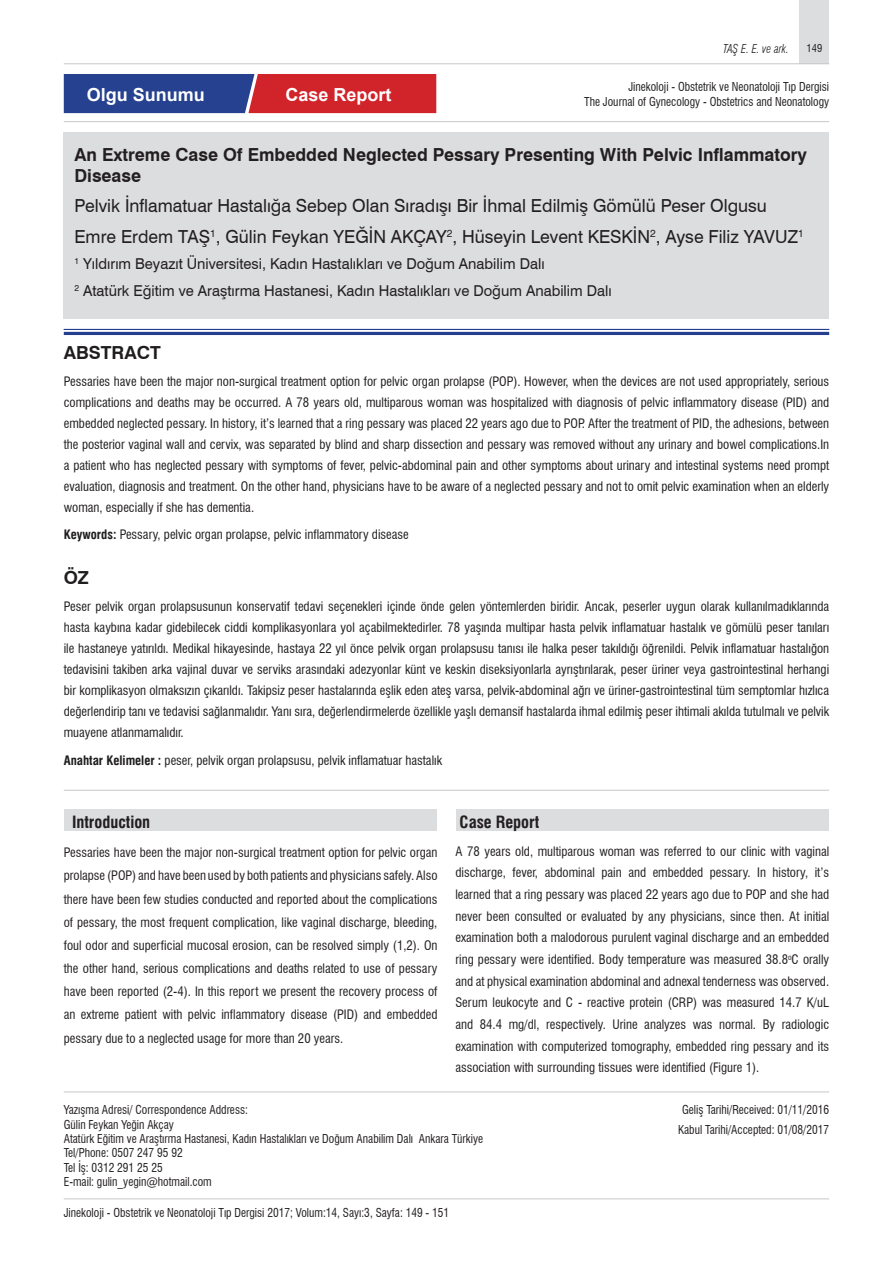
<style>
.page{position:relative;width:893px;height:1263px;background:#fff}
.page>*{position:absolute;margin:0;border:0;box-sizing:border-box;transform-origin:0 0}
.t1{font:18px/30.2px "Swiss 721 BT";color:#231f20}
.t2{font:700 18px/21.6px "Swiss 721 BT";color:#231f20}
.t3{font:700 18px "Arial";color:#fff}
.t4{font:700 18px "Swiss 721 BT";color:#201d1e}
.t5{font:700 condensed 16.5px "Swiss 721 BT";color:#231f20}
.t6{font:15px/26.5px "Swiss 721 BT";color:#231f20}
.t7{font:condensed 12.75px/21px "Swiss 721 BT";color:#201d1e;text-align:justify}
.t8{font:condensed 12.75px/21.6px "Swiss 721 BT";color:#231f20;text-align:justify}
.t9{font:condensed 12px/14.4px "Swiss 721 BT";color:#231f20;scale:.95 1}
.t10{font:italic 300 condensed 12px "Swiss 721 BT";color:#231f20;scale:.95 1}
.t11{font:condensed 10.5px "Swiss 721 BT";color:#231f20}
.s1{font-weight:700}
</style>
<div class="page">
<div style="left:800px;top:0;width:29px;height:64px;background:#dcdddf"></div>
<hr style="left:64px;top:1198px;width:765px;height:1px;background:#c7c8ca">
<hr style="left:64px;top:63px;width:765px;height:1px;background:#c7c8ca">
<div style="left:64px;top:809px;width:373px;height:22px;background:#dcdddf"></div>
<div style="left:456px;top:809px;width:373px;height:22px;background:#dcdddf"></div>
<hr style="left:64px;top:1091px;width:765px;height:1px;background:#c7c8ca">
<hr style="left:64px;top:790px;width:765px;height:1px;background:#c7c8ca">
<hr style="left:64px;top:121px;width:765px;height:1px;background:#c7c8ca">
<div style="left:64px;top:132px;width:765px;height:187px;background:#dcdddf"></div>
<hr style="left:64px;top:329px;width:765px;height:1px;background:#253f8e">
<hr style="left:64px;top:332px;width:765px;height:3px;background:#253f8e">
<svg style="left:64px;top:74px;width:372px;height:39px;background:#7b345e"></svg>
<p class="t10" style="left:723px;top:42px;width:71px">TAŞ E. E. ve ark.</p>
<p class="t11" style="left:807px;top:42px;width:17px">149</p>
<p class="t9" style="left:584px;top:80px;width:259px;text-align:right">Jinekoloji - Obstetrik ve Neonatoloji Tıp Dergisi<br>The Journal of Gynecology - Obstetrics and Neonatology</p>
<h1 class="t2" style="left:74px;top:143px;width:734px">An Extreme Case Of Embedded Neglected Pessary Presenting With Pelvic Inflammatory<br>Disease</h1>
<h1 class="t1" style="left:74px;top:190px;width:731px">Pelvik İnflamatuar Hastalığa Sebep Olan Sıradışı Bir İhmal Edilmiş Gömülü Peser Olgusu<br>Emre Erdem TAŞ<sup>1</sup>, Gülin Feykan YEĞİN AKÇAY<sup>2</sup>, Hüseyin Levent KESKİN<sup>2</sup>, Ayse Filiz YAVUZ<sup>1</sup></h1>
<p class="t6" style="left:74px;top:250px;width:539px"><sup>1</sup> Yıldırım Beyazıt Üniversitesi, Kadın Hastalıkları ve Doğum Anabilim Dalı<br><sup>2</sup> Atatürk Eğitim ve Araştırma Hastanesi, Kadın Hastalıkları ve Doğum Anabilim Dalı</p>
<h1 class="t3" style="left:87px;top:83px;width:120px">Olgu Sunumu</h1>
<h1 class="t3" style="left:285px;top:83px;width:108px">Case Report</h1>
<h1 class="t4" style="left:64px;top:340px;width:99px">ABSTRACT</h1>
<p class="t7" style="left:64px;top:371px;width:767px">Pessaries have been the major non-surgical treatment option for pelvic organ prolapse (POP). However, when the devices are not used appropriately, serious complications and deaths may be occurred. A 78 years old, multiparous woman was hospitalized with diagnosis of pelvic inflammatory disease (PID) and embedded neglected pessary. In history, it’s learned that a ring pessary was placed 22 years ago due to POP. After the treatment of PID, the adhesions, between the posterior vaginal wall and cervix, was separated by blind and sharp dissection and pessary was removed without any urinary and bowel complications.In a patient who has neglected pessary with symptoms of fever, pelvic-abdominal pain and other symptoms about urinary and intestinal systems need prompt evaluation, diagnosis and treatment. On the other hand, physicians have to be aware of a neglected pessary and not to omit pelvic examination when an elderly woman, especially if she has dementia.</p>
<p class="t7" style="left:64px;top:524px;width:346px"><span class="s1">Keywords:</span> Pessary, pelvic organ prolapse, pelvic inflammatory disease</p>
<h1 class="t4" style="left:64px;top:565px;width:27px">ÖZ</h1>
<p class="t7" style="left:64px;top:596px;width:767px">Peser pelvik organ prolapsusunun konservatif tedavi seçenekleri içinde önde gelen yöntemlerden biridir. Ancak, peserler uygun olarak kullanılmadıklarında hasta kaybına kadar gidebilecek ciddi komplikasyonlara yol açabilmektedirler. 78 yaşında multipar hasta pelvik inflamatuar hastalık ve gömülü peser tanıları ile hastaneye yatırıldı. Medikal hikayesinde, hastaya 22 yıl önce pelvik organ prolapsusu tanısı ile halka peser takıldığı öğrenildi. Pelvik inflamatuar hastalığon tedavisini takiben arka vajinal duvar ve serviks arasındaki adezyonlar künt ve keskin diseksiyonlarla ayrıştırılarak, peser üriner veya gastrointestinal herhangi bir komplikasyon olmaksızın çıkarıldı. Takipsiz peser hastalarında eşlik eden ateş varsa, pelvik-abdominal ağrı ve üriner-gastrointestinal tüm semptomlar hızlıca değerlendirip tanı ve tedavisi sağlanmalıdır. Yanı sıra, değerlendirmelerde özellikle yaşlı demansif hastalarda ihmal edilmiş peser ihtimali akılda tutulmalı ve pelvik muayene atlanmamalıdır.</p>
<p class="t7" style="left:64px;top:749px;width:380px"><span class="s1">Anahtar Kelimeler :</span> peser, pelvik organ prolapsusu, pelvik inflamatuar hastalık</p>
<p class="t5" style="left:72px;top:812px;width:80px">Introduction</p>
<p class="t8" style="left:64px;top:841px;width:375px;line-height:23.2px">Pessaries have been the major non-surgical treatment option for pelvic organ prolapse (POP) and have been used by both patients and physicians safely. Also there have been few studies conducted and reported about the complications of pessary, the most frequent complication, like vaginal discharge, bleeding, foul odor and superficial mucosal erosion, can be resolved simply (1,2). On the other hand, serious complications and deaths related to use of pessary have been reported (2-4). In this report we present the recovery process of an extreme patient with pelvic inflammatory disease (PID) and embedded pessary due to a neglected usage for more than 20 years.</p>
<p class="t5" style="left:460px;top:812px;width:81px">Case Report</p>
<p class="t8" style="left:455px;top:840px;width:375px">A 78 years old, multiparous woman was referred to our clinic with vaginal discharge, fever, abdominal pain and embedded pessary. In history, it’s learned that a ring pessary was placed 22 years ago due to POP and she had never been consulted or evaluated by any physicians, since then. At initial examination both a malodorous purulent vaginal discharge and an embedded ring pessary were identified. Body temperature was measured 38.8<sup>o</sup>C orally and at physical examination abdominal and adnexal tenderness was observed.<br>Serum leukocyte and C - reactive protein (CRP) was measured 14.7 K/uL and 84.4 mg/dl, respectively. Urine analyzes was normal. By radiologic examination with computerized tomography, embedded ring pessary and its association with surrounding tissues were identified (Figure 1).</p>
<p class="t9" style="left:64px;top:1102px;width:443px">Yazışma Adresi/ Correspondence Address:<br>Gülin Feykan Yeğin Akçay<br>Atatürk Eğitim ve Araştırma Hastanesi, Kadın Hastalıkları ve Doğum Anabilim Dalı Ankara Türkiye Tel/Phone: 0507 247 95 92<br>Tel İş: 0312 291 25 25<br>E-mail: gulin_yegin@hotmail.com</p>
<p class="t9" style="left:678px;top:1100px;width:161px;line-height:19.5px;text-align:center">Geliş Tarihi/Received: 01/11/2016<br>Kabul Tarihi/Accepted: 01/08/2017</p>
<p class="t9" style="left:64px;top:1205px;width:407px">Jinekoloji - Obstetrik ve Neonatoloji Tıp Dergisi 2017; Volum:14, Sayı:3, Sayfa: 149 - 151</p>
</div>
